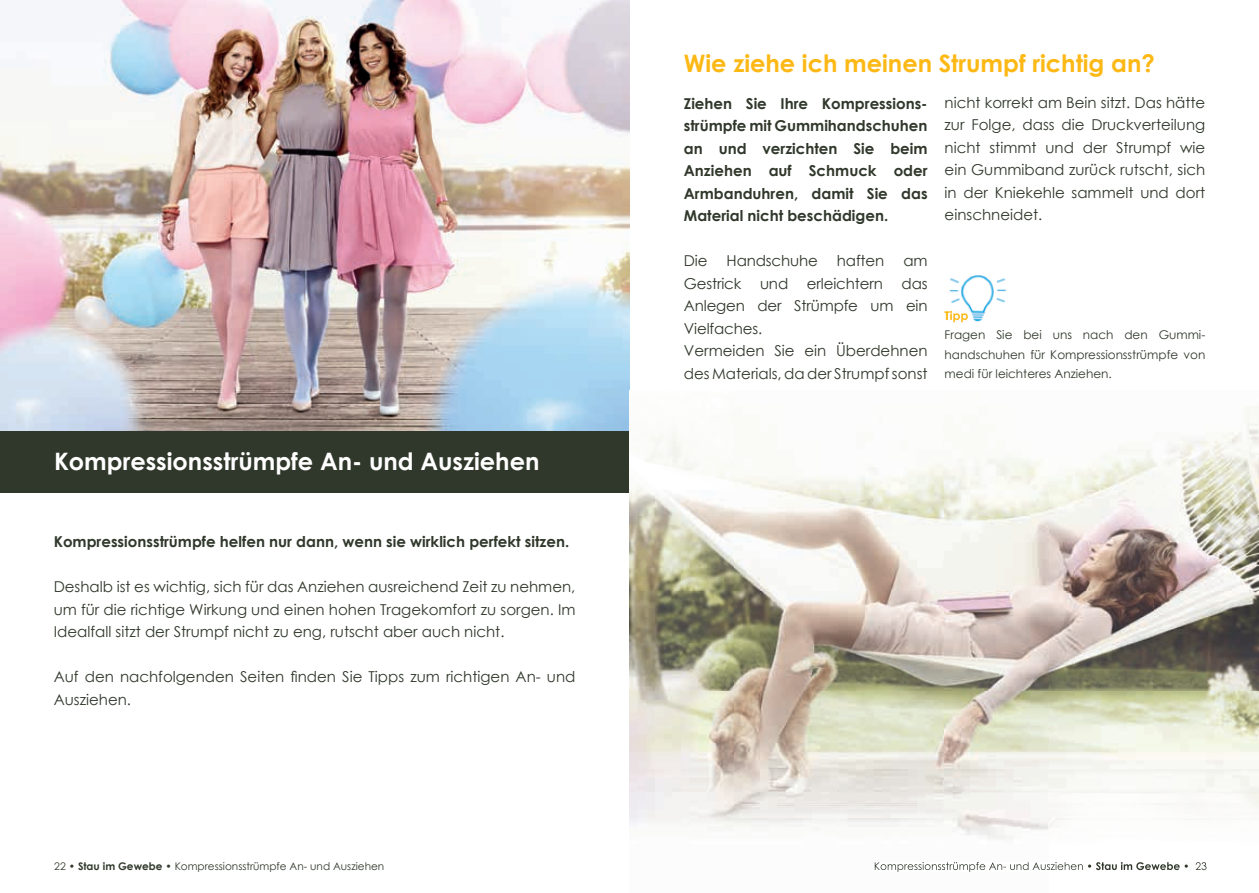
<style>
.page{position:relative;width:1259px;height:893px;background:#fff}
.page>*{position:absolute;margin:0;border:0;box-sizing:border-box;transform-origin:0 0}
.t1{font:700 24px "Century Gothic";color:#fff}
.t2{font:700 24px "Century Gothic";color:#fcb814}
.t3{font:15px/22.5px "Century Gothic";color:#30382b;text-align:justify}
.t4{font:700 15px/22.5px "Century Gothic";color:#30382b;text-align:justify}
.t5{font:12px/19.5px "Century Gothic";color:#30382b;text-align:justify}
.t6{font:10.5px "Century Gothic";color:#30382b}
.s1{font-weight:700}
</style>
<div class="page">
<img style="left:0;top:0;width:629px;height:432px">
<div style="left:0;top:432px;width:629px;height:61px;background:#30382b"></div>
<img style="left:949px;top:275px;width:57px;height:47px">
<img style="left:947px;top:311px;width:21px;height:11px">
<img style="left:629px;top:407px;width:630px;height:464px">
<img style="left:874px;top:862px;width:218px;height:10px">
<img style="left:1096px;top:862px;width:84px;height:8px">
<img style="left:1184px;top:862px;width:22px;height:8px">
<h1 class="t1" style="left:54px;top:443px;width:487px">Kompressionsstrümpfe An- und Ausziehen</h1>
<p class="t4" style="left:54px;top:530px;width:517px">Kompressionsstrümpfe helfen nur dann, wenn sie wirklich perfekt sitzen.</p>
<p class="t3" style="left:54px;top:575px;width:523px">Deshalb ist es wichtig, sich für das Anziehen ausreichend Zeit zu nehmen, um für die richtige Wirkung und einen hohen Tragekomfort zu sorgen. Im Idealfall sitzt der Strumpf nicht zu eng, rutscht aber auch nicht.</p>
<p class="t3" style="left:54px;top:665px;width:523px">Auf den nachfolgenden Seiten finden Sie Tipps zum richtigen An- und<br>Ausziehen.</p>
<p class="t6" style="left:54px;top:859px;width:332px">22 • <span class="s1">Stau im Gewebe</span> • Kompressionsstrümpfe An- und Ausziehen</p>
<h1 class="t2" style="left:684px;top:45px;width:472px">Wie ziehe ich meinen Strumpf richtig an?</h1>
<p class="t4" style="left:684px;top:91px;width:245px">Ziehen Sie Ihre Kompressions&shy;strümpfe mit Gummihandschuhen an und verzichten Sie beim Anziehen auf Schmuck oder Armbanduhren, damit Sie das Material nicht beschädigen.</p>
<p class="t3" style="left:684px;top:249px;width:25px">Die</p>
<p class="t3" style="left:726px;top:249px;width:93px">Handschuhe</p>
<p class="t3" style="left:837px;top:249px;width:49px">haften</p>
<p class="t3" style="left:944px;top:91px;width:262px">nicht korrekt am Bein sitzt. Das hätte zur Folge, dass die Druckverteilung nicht stimmt und der Strumpf wie ein Gummiband zurück rutscht, sich in der Kniekehle sammelt und dort einschneidet.</p>
<p class="t3" style="left:684px;top:249px;width:245px;text-align:left;text-indent:219px">am<br>Gestrick und erleichtern das<br>Anlegen der Strümpfe um ein<br>Vielfaches.<br>Vermeiden Sie ein Überdehnen des Materials, da der Strumpf sonst</p>
<p class="t5" style="left:944px;top:325px;width:262px">Fragen Sie bei uns nach den Gummi&shy;handschuhen für Kompressionsstrümpfe von medi für leichteres Anziehen.</p>
</div>
